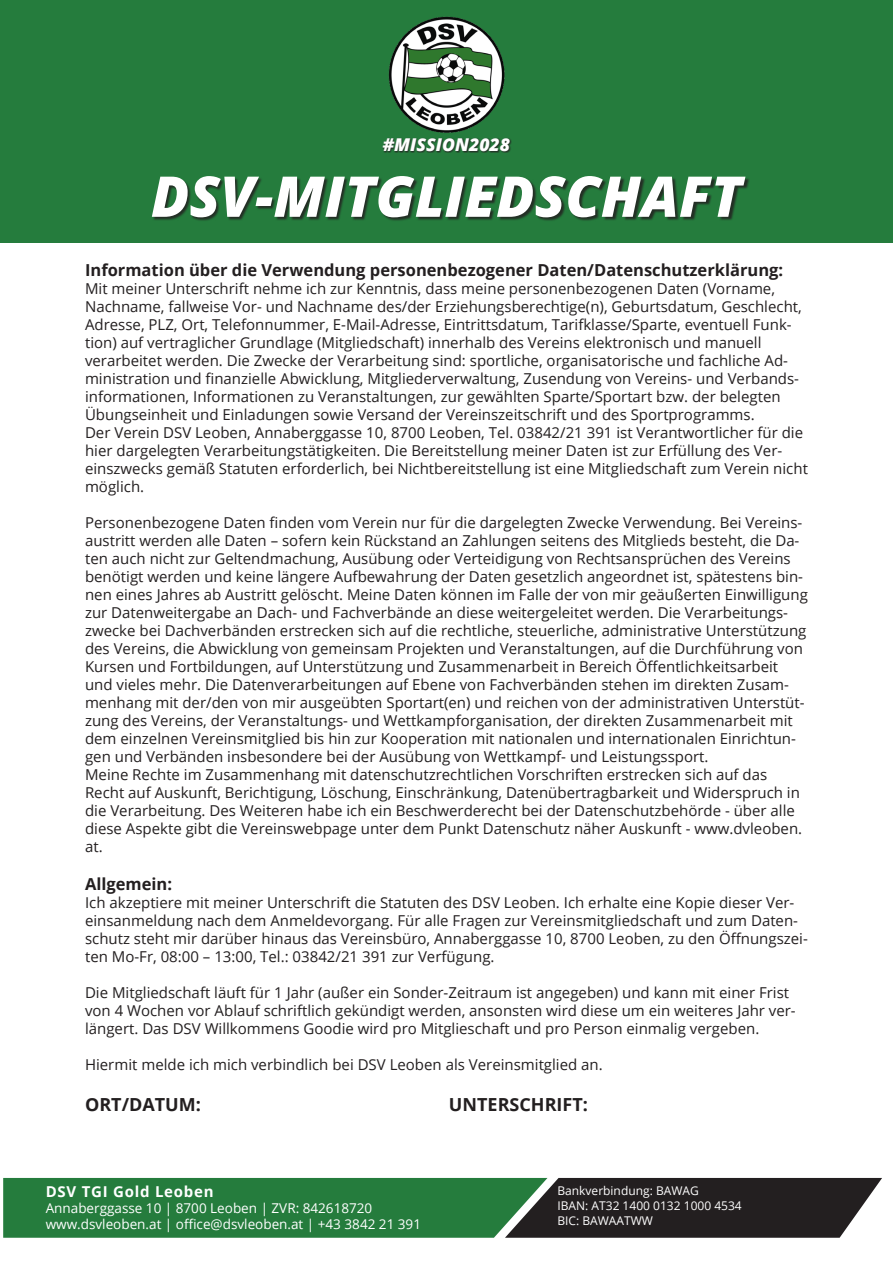
<style>
.page{position:relative;width:893px;height:1263px;background:#fff}
.page>*{position:absolute;margin:0;border:0;box-sizing:border-box;transform-origin:0 0}
.t1{font:italic 800 56.25px "Open Sans";color:#fff}
.t2{font:700 18px "Open Sans";color:#231f20}
.t3{font:italic 800 17.7px "Open Sans";color:#fff}
.t4{font:700 16.5px "Open Sans";color:#231f20}
.t5{font:15px/18px "Open Sans";color:#231f20}
.t6{font:700 15px "Open Sans";letter-spacing:.05em;color:#fff}
.t7{font:13.5px "Open Sans";color:#fff}
.t8{font:12px "Open Sans";color:#fff}
</style>
<div class="page">
<div style="left:0;top:0;width:893px;height:242px;background:#257c3d"></div>
<div style="left:153px;top:177px;width:597px;height:44px;background:#231f20;opacity:.83"></div>
<div style="left:383px;top:138px;width:129px;height:15px;background:#231f20;opacity:.83"></div>
<img style="left:388px;top:16px;width:117px;height:117px">
<svg style="left:3px;top:1178px;width:879px;height:60px;background:#2d5e3a"></svg>
<p class="t3" style="left:383px;top:131px;width:129px">#MISSION2028</p>
<p class="t1" style="left:151px;top:154px;width:593px">DSV-MITGLIEDSCHAFT</p>
<p class="t4" style="left:85px;top:259px;width:700px">Information über die Verwendung personenbezogener Daten/Datenschutzerklärung:</p>
<p class="t5" style="left:85px;top:279px;width:718px">Mit meiner Unterschrift nehme ich zur Kenntnis, dass meine personenbezogenen Daten (Vorname, Nachname, fallweise Vor- und Nachname des/der Erziehungsberechtige(n), Geburtsdatum, Geschlecht, Adresse, PLZ, Ort, Telefonnummer, E-Mail-Adresse, Eintrittsdatum, Tarifklasse/Sparte, eventuell Funk&shy;tion) auf vertraglicher Grundlage (Mitgliedschaft) innerhalb des Vereins elektronisch und manuell verarbeitet werden. Die Zwecke der Verarbeitung sind: sportliche, organisatorische und fachliche Ad&shy;ministration und finanzielle Abwicklung, Mitgliederverwaltung, Zusendung von Vereins- und Verbands&shy;informationen, Informationen zu Veranstaltungen, zur gewählten Sparte/Sportart bzw. der belegten Übungseinheit und Einladungen sowie Versand der Vereinszeitschrift und des Sportprogramms.</p>
<p class="t5" style="left:85px;top:423px;width:724px">Der Verein DSV Leoben, Annaberggasse 10, 8700 Leoben, Tel. 03842/21 391 ist Verantwortlicher für die hier dargelegten Verarbeitungstätigkeiten. Die Bereitstellung meiner Daten ist zur Erfüllung des Ver&shy;einszwecks gemäß Statuten erforderlich, bei Nichtbereitstellung ist eine Mitgliedschaft zum Verein nicht möglich.</p>
<p class="t5" style="left:85px;top:513px;width:724px">Personenbezogene Daten finden vom Verein nur für die dargelegten Zwecke Verwendung. Bei Vereins&shy;austritt werden alle Daten – sofern kein Rückstand an Zahlungen seitens des Mitglieds besteht, die Da&shy;ten auch nicht zur Geltendmachung, Ausübung oder Verteidigung von Rechtsansprüchen des Vereins benötigt werden und keine längere Aufbewahrung der Daten gesetzlich angeordnet ist, spätestens bin&shy;nen eines Jahres ab Austritt gelöscht. Meine Daten können im Falle der von mir geäußerten Einwilligung zur Datenweitergabe an Dach- und Fachverbände an diese weitergeleitet werden. Die Verarbeitungs&shy;zwecke bei Dachverbänden erstrecken sich auf die rechtliche, steuerliche, administrative Unterstützung des Vereins, die Abwicklung von gemeinsam Projekten und Veranstaltungen, auf die Durchführung von Kursen und Fortbildungen, auf Unterstützung und Zusammenarbeit in Bereich Öffentlichkeitsarbeit und vieles mehr. Die Datenverarbeitungen auf Ebene von Fachverbänden stehen im direkten Zusam&shy;menhang mit der/den von mir ausgeübten Sportart(en) und reichen von der administrativen Unterstüt&shy;zung des Vereins, der Veranstaltungs- und Wettkampforganisation, der direkten Zusammenarbeit mit dem einzelnen Vereinsmitglied bis hin zur Kooperation mit nationalen und internationalen Einrichtun&shy;gen und Verbänden insbesondere bei der Ausübung von Wettkampf- und Leistungssport.</p>
<p class="t5" style="left:85px;top:765px;width:719px">Meine Rechte im Zusammenhang mit datenschutzrechtlichen Vorschriften erstrecken sich auf das Recht auf Auskunft, Berichtigung, Löschung, Einschränkung, Datenübertragbarkeit und Widerspruch in die Verarbeitung. Des Weiteren habe ich ein Beschwerderecht bei der Datenschutzbehörde - über alle diese Aspekte gibt die Vereinswebpage unter dem Punkt Datenschutz näher Auskunft - www.dvleoben. at.</p>
<p class="t4" style="left:85px;top:872px;width:89px">Allgemein:</p>
<p class="t5" style="left:85px;top:893px;width:724px">Ich akzeptiere mit meiner Unterschrift die Statuten des DSV Leoben. Ich erhalte eine Kopie dieser Ver&shy;einsanmeldung nach dem Anmeldevorgang. Für alle Fragen zur Vereinsmitgliedschaft und zum Daten&shy;schutz steht mir darüber hinaus das Vereinsbüro, Annaberggasse 10, 8700 Leoben, zu den Öffnungszei&shy;ten Mo-Fr, 08:00 – 13:00, Tel.: 03842/21 391 zur Verfügung.</p>
<p class="t5" style="left:85px;top:983px;width:712px">Die Mitgliedschaft läuft für 1 Jahr (außer ein Sonder-Zeitraum ist angegeben) und kann mit einer Frist von 4 Wochen vor Ablauf schriftlich gekündigt werden, ansonsten wird diese um ein weiteres Jahr ver&shy;längert. Das DSV Willkommens Goodie wird pro Mitglieschaft und pro Person einmalig vergeben.</p>
<p class="t5" style="left:85px;top:1055px;width:519px">Hiermit melde ich mich verbindlich bei DSV Leoben als Vereinsmitglied an.</p>
<p class="t2" style="left:85px;top:1092px;width:117px">ORT/DATUM:</p>
<p class="t2" style="left:449px;top:1092px;width:141px">UNTERSCHRIFT:</p>
<p class="t6" style="left:46px;top:1181px;width:169px">DSV TGI Gold Leoben</p>
<p class="t7" style="left:46px;top:1199px;width:328px">Annaberggasse 10 | 8700 Leoben | ZVR: 842618720</p>
<p class="t7" style="left:46px;top:1215px;width:377px">www.dsvleoben.at | office@dsvleoben.at | +43 3842 21 391</p>
<p class="t8" style="left:557px;top:1182px;width:143px">Bankverbindung: BAWAG</p>
<p class="t8" style="left:557px;top:1197px;width:186px">IBAN: AT32 1400 0132 1000 4534</p>
<p class="t8" style="left:557px;top:1212px;width:97px">BIC: BAWAATWW</p>
</div>
